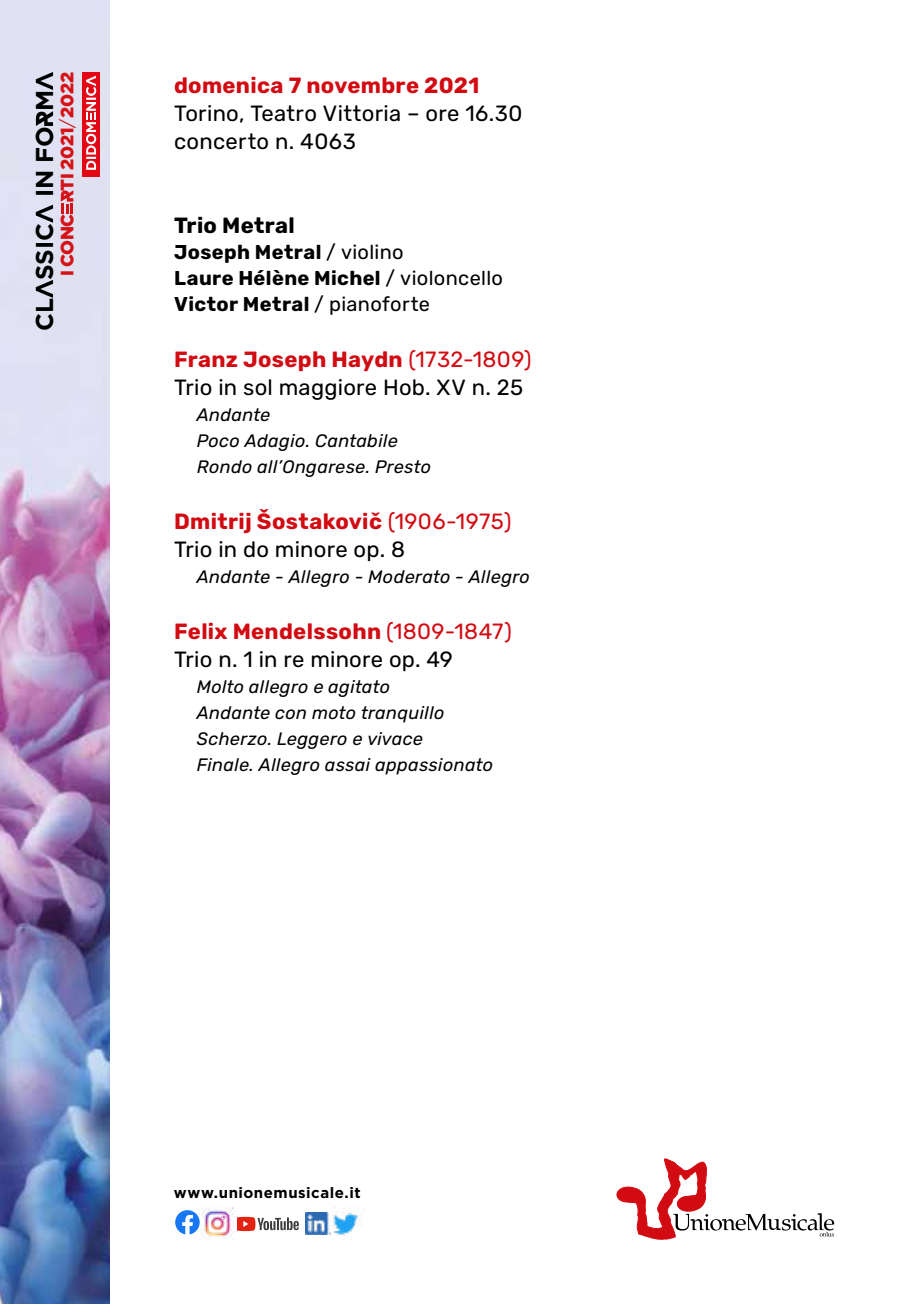
<style>
.page{position:relative;width:908px;height:1304px;background:#fff}
.page>*{position:absolute;margin:0;border:0;box-sizing:border-box;transform-origin:0 0}
.t1{font:700 24.4px "Gotham";color:#000}
.t2{font:22px/28px "Rubik";letter-spacing:.01em;color:#000}
.t3{font:700 22px "Rubik";letter-spacing:.015em;color:#d20a11}
.t4{font:700 22px "Rubik";letter-spacing:.015em;color:#000}
.t5{font:700 20px/26px "Rubik";letter-spacing:.02em;color:#000}
.t6{font:italic 18px/26px "Rubik";letter-spacing:.02em;color:#000}
.t7{font:900 18px "Gotham";letter-spacing:-.01em;color:#d51317}
.t8{font:700 15px "Gotham";letter-spacing:.035em;color:#000}
.s1{font-weight:400}
.s2{font-weight:700;color:#d20a11}
.s3{color:#d20a11}
</style>
<div class="page">
<svg style="left:616px;top:1158px;width:217px;height:82px"></svg>
<img style="left:0;top:0;width:109px;height:1304px">
<svg style="left:36px;top:280px;width:17px;height:18px"></svg>
<svg style="left:36px;top:205px;width:17px;height:18px"></svg>
<svg style="left:36px;top:111px;width:17px;height:15px"></svg>
<svg style="left:36px;top:72px;width:17px;height:18px"></svg>
<svg style="left:61px;top:190px;width:12px;height:23px"></svg>
<div style="left:82px;top:72px;width:17px;height:104px;background:#e30613"></div>
<svg style="left:86px;top:76px;width:10px;height:94px"></svg>
<img style="left:333px;top:1206px;width:29px;height:30px">
<svg style="left:237px;top:1217px;width:61px;height:14px"></svg>
<svg style="left:175px;top:1210px;width:24px;height:25px"></svg>
<img style="left:202px;top:1206px;width:33px;height:33px">
<img style="left:305px;top:1212px;width:25px;height:22px">
<p class="t7" style="left:55px;top:190px;width:120px;rotate:-90deg">TI 2021<span class="s1">/</span>2022</p>
<p class="t1" style="left:28px;top:331px;width:242px;rotate:-90deg">CL SSIC IN FO M</p>
<p class="t7" style="left:55px;top:276px;width:64px;rotate:-90deg">I CONC</p>
<p class="t3" style="left:174px;top:73px;width:307px">domenica 7 novembre 2021</p>
<p class="t2" style="left:174px;top:100px;width:349px">Torino, Teatro Vittoria – ore 16.30 concerto n. 4063</p>
<p class="t4" style="left:174px;top:213px;width:122px">Trio Metral</p>
<p class="t5" style="left:174px;top:239px;width:330px">Joseph Metral <span class="s1">/ violino<br></span>Laure Hélène Michel <span class="s1">/ violoncello<br></span>Victor Metral <span class="s1">/ pianoforte</span></p>
<p class="t2" style="left:174px;top:346px;width:359px"><span class="s2">Franz Joseph Haydn</span> <span class="s3">(1732-1809)<br></span>Trio in sol maggiore Hob. XV n. 25</p>
<p class="t6" style="left:197px;top:402px;width:236px">Andante<br>Poco Adagio. Cantabile<br>Rondo all’Ongarese. Presto</p>
<p class="t2" style="left:174px;top:508px;width:339px"><span class="s2">Dmitrij Šostakovič</span> <span class="s3">(1906-1975)<br></span>Trio in do minore op. 8</p>
<p class="t6" style="left:197px;top:564px;width:334px">Andante - Allegro - Moderato - Allegro</p>
<p class="t2" style="left:174px;top:618px;width:339px"><span class="s2">Felix Mendelssohn</span> <span class="s3">(1809-1847)<br></span>Trio n. 1 in re minore op. 49</p>
<p class="t6" style="left:197px;top:674px;width:297px">Molto allegro e agitato<br>Andante con moto tranquillo<br>Scherzo. Leggero e vivace<br>Finale. Allegro assai appassionato</p>
<p class="t8" style="left:174px;top:1182px;width:188px">www.unionemusicale.it</p>
</div>
